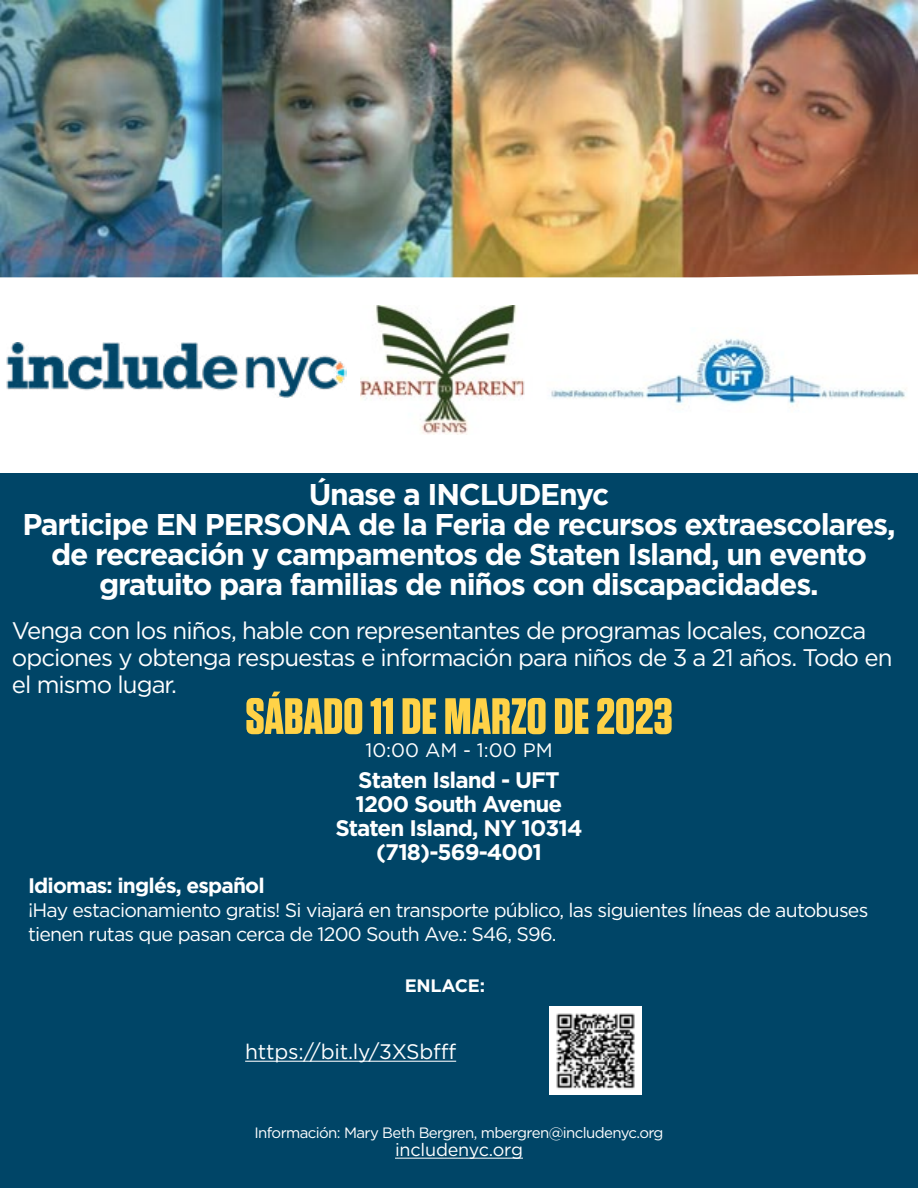
<style>
.page{position:relative;width:918px;height:1188px;background:#fff}
.page>*{position:absolute;margin:0;border:0;box-sizing:border-box;transform-origin:0 0}
.t1{font:700 51px "Tungsten";color:#ffd247}
.t2{font:700 30px/30px "Gotham";letter-spacing:-.04em;color:#fff;text-align:center}
.t3{font:24px/27px "Gotham";letter-spacing:-.04em;color:#fff}
.t4{font:700 22.5px/24px "Gotham";letter-spacing:-.04em;color:#fff;text-align:center}
.t5{font:21px "Gotham";letter-spacing:-.01em;color:#fff}
.t6{font:700 21px "Gotham";letter-spacing:-.04em;color:#fff}
.t7{font:19.5px/24px "Gotham";letter-spacing:-.04em;color:#fff}
.t8{font:18px "Gotham";letter-spacing:-.01em;color:#fff}
.t9{font:700 18px "Gotham";letter-spacing:-.01em;color:#fff}
.t10{font:15px "Gotham";letter-spacing:-.04em;color:#fff}
</style>
<div class="page">
<div style="left:0;top:473px;width:918px;height:715px;background:#004567"></div>
<img style="left:550px;top:1006px;width:91px;height:89px">
<hr style="left:395px;top:1158px;width:128px;height:1px;background:#fff">
<hr style="left:245px;top:1061px;width:211px;height:1px;background:#fff">
<img style="left:360px;top:305px;width:164px;height:130px">
<img style="left:524px;top:338px;width:382px;height:68px">
<img style="left:6px;top:343px;width:340px;height:54px">
<img style="left:0;top:0;width:918px;height:277px">
<p class="t2" style="left:22px;top:480px;width:875px">Únase a INCLUDEnyc<br>Participe EN PERSONA de la Feria de recursos extraescolares, de recreación y campamentos de Staten Island, un evento gratuito para familias de niños con discapacidades.</p>
<p class="t3" style="left:12px;top:616px;width:882px">Venga con los niños, hable con representantes de programas locales, conozca opciones y obtenga respuestas e información para niños de 3 a 21 años. Todo en el mismo lugar.</p>
<h1 class="t1" style="left:245px;top:689px;width:429px">SÁBADO 11 DE MARZO DE 2023</h1>
<p class="t7" style="left:365px;top:738px;width:189px">10:00 AM - 1:00 PM</p>
<p class="t4" style="left:335px;top:768px;width:249px">Staten Island - UFT<br>1200 South Avenue<br>Staten Island, NY 10314 (718)-569-4001</p>
<p class="t6" style="left:28px;top:872px;width:238px">Idiomas: inglés, español</p>
<p class="t7" style="left:28px;top:898px;width:842px">¡Hay estacionamiento gratis! Si viajará en transporte público, las siguientes líneas de autobuses tienen rutas que pasan cerca de 1200 South Ave.: S46, S96.</p>
<p class="t9" style="left:405px;top:973px;width:82px">ENLACE:</p>
<p class="t5" style="left:245px;top:1038px;width:213px">https://bit.ly/3XSbfff</p>
<p class="t10" style="left:254px;top:1123px;width:411px">Información: Mary Beth Bergren, mbergren@includenyc.org</p>
<p class="t8" style="left:395px;top:1138px;width:129px">includenyc.org</p>
</div>
